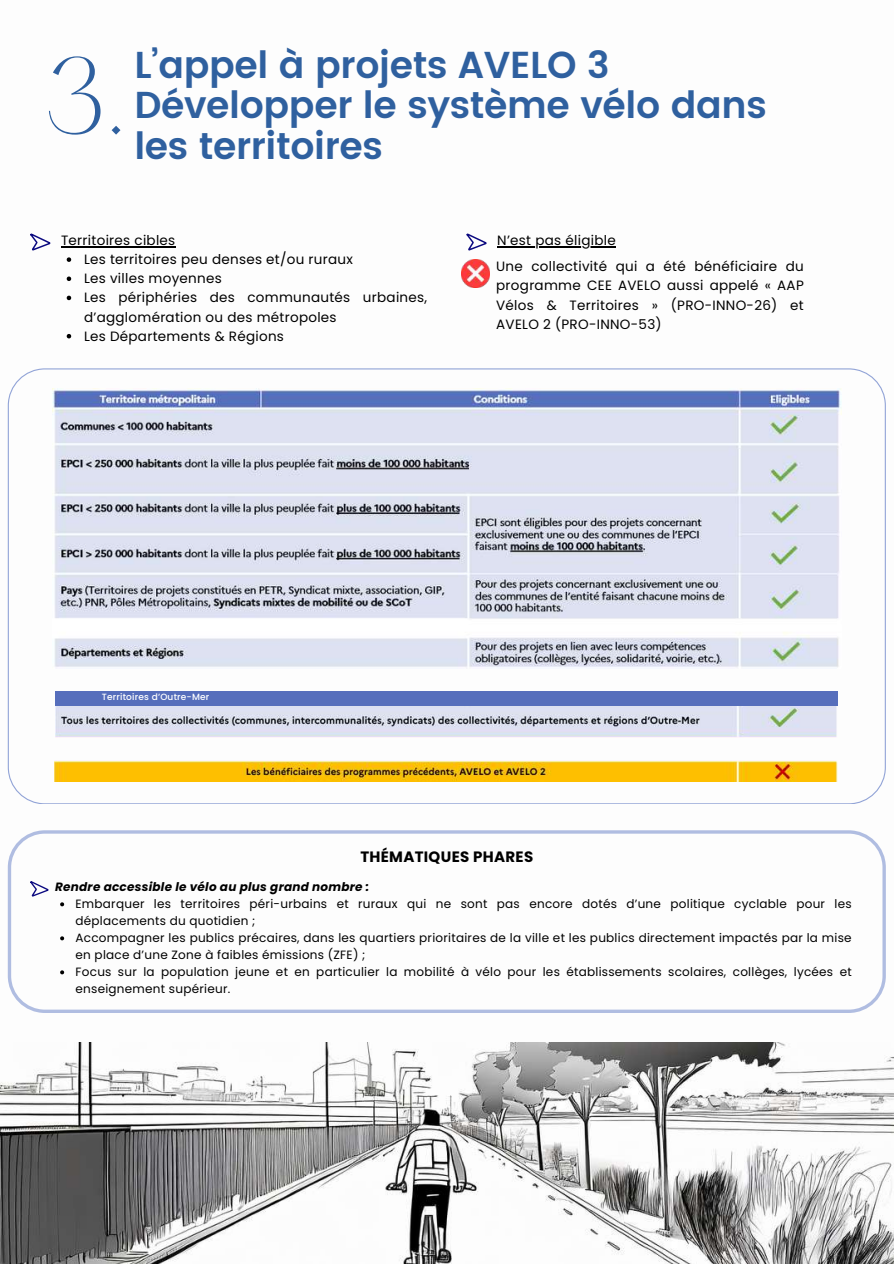
<style>
.page{position:relative;width:894px;height:1264px;background:#fff}
.page>*{position:absolute;margin:0;border:0;box-sizing:border-box;transform-origin:0 0}
.t1{font:300 93.15px "Hatton";color:#2f609f}
.t2{font:600 37.5px/40.5px "Poppins";letter-spacing:-.01em;color:#2f609f}
.t3{font:700 15px "Poppins";letter-spacing:.02em;color:#000}
.t4{font:13.5px/19.2px "Poppins";letter-spacing:.02em;color:#000}
.t5{font:12px/17px "Poppins";letter-spacing:.02em;color:#000}
.t6{font:italic 700 12px "Poppins";letter-spacing:.02em;color:#000}
.t7{font:500 9px "Poppins";letter-spacing:.02em;color:#fff}
</style>
<div class="page">
<svg style="left:30px;top:233px;width:20px;height:18px"></svg>
<hr style="left:61px;top:246px;width:115px;height:1px;background:#000">
<svg style="left:67px;top:257px;width:4px;height:5px"></svg>
<svg style="left:67px;top:276px;width:4px;height:5px"></svg>
<svg style="left:67px;top:296px;width:4px;height:4px"></svg>
<svg style="left:67px;top:334px;width:4px;height:4px"></svg>
<svg style="left:466px;top:233px;width:20px;height:18px"></svg>
<hr style="left:497px;top:246px;width:119px;height:1px;background:#000">
<svg style="left:8px;top:368px;width:877px;height:436px"></svg>
<img style="left:461px;top:259px;width:28px;height:28px">
<svg style="left:8px;top:830px;width:877px;height:182px"></svg>
<svg style="left:30px;top:880px;width:19px;height:16px"></svg>
<img style="left:0;top:1042px;width:893px;height:221px">
<img style="left:55px;top:705px;width:782px;height:32px">
<div style="left:55px;top:690px;width:782px;height:15px;background:#566ebc"></div>
<img style="left:55px;top:761px;width:782px;height:21px">
<img style="left:52px;top:388px;width:789px;height:280px">
<svg style="left:60px;top:902px;width:4px;height:4px"></svg>
<svg style="left:60px;top:936px;width:4px;height:4px"></svg>
<svg style="left:60px;top:970px;width:4px;height:4px"></svg>
<h1 class="t1" style="left:44px;top:53px;width:84px">3.</h1>
<h2 class="t2" style="left:134px;top:44px;width:633px">L’appel à projets AVELO 3<br>Développer le système vélo dans</h2>
<h2 class="t2" style="left:134px;top:125px;width:250px">les territoires</h2>
<p class="t4" style="left:84px;top:231px;width:344px;text-indent:-23px">Territoires cibles<br>Les territoires peu denses et/ou ruraux<br>Les villes moyennes<br>Les périphéries des communautés urbaines, d’agglomération ou des métropoles<br>Les Départements &amp; Régions</p>
<p class="t4" style="left:497px;top:231px;width:120px">N’est pas éligible</p>
<p class="t4" style="left:496px;top:257px;width:309px;text-align:justify">Une collectivité qui a été bénéficiaire du programme CEE AVELO aussi appelé « AAP Vélos &amp; Territoires » (PRO-INNO-26) et AVELO 2 (PRO-INNO-53)</p>
<p class="t7" style="left:102px;top:690px;width:109px">Territoires d’Outre-Mer</p>
<p class="t3" style="left:360px;top:846px;width:174px">THÉMATIQUES PHARES</p>
<p class="t6" style="left:55px;top:878px;width:315px">Rendre accessible le vélo au plus grand nombre :</p>
<p class="t5" style="left:75px;top:895px;width:777px">Embarquer les territoires péri-urbains et ruraux qui ne sont pas encore dotés d’une politique cyclable pour les déplacements du quotidien ;<br>Accompagner les publics précaires, dans les quartiers prioritaires de la ville et les publics directement impactés par la mise en place d’une Zone à faibles émissions (ZFE) ;<br>Focus sur la population jeune et en particulier la mobilité à vélo pour les établissements scolaires, collèges, lycées et enseignement supérieur.</p>
</div>
